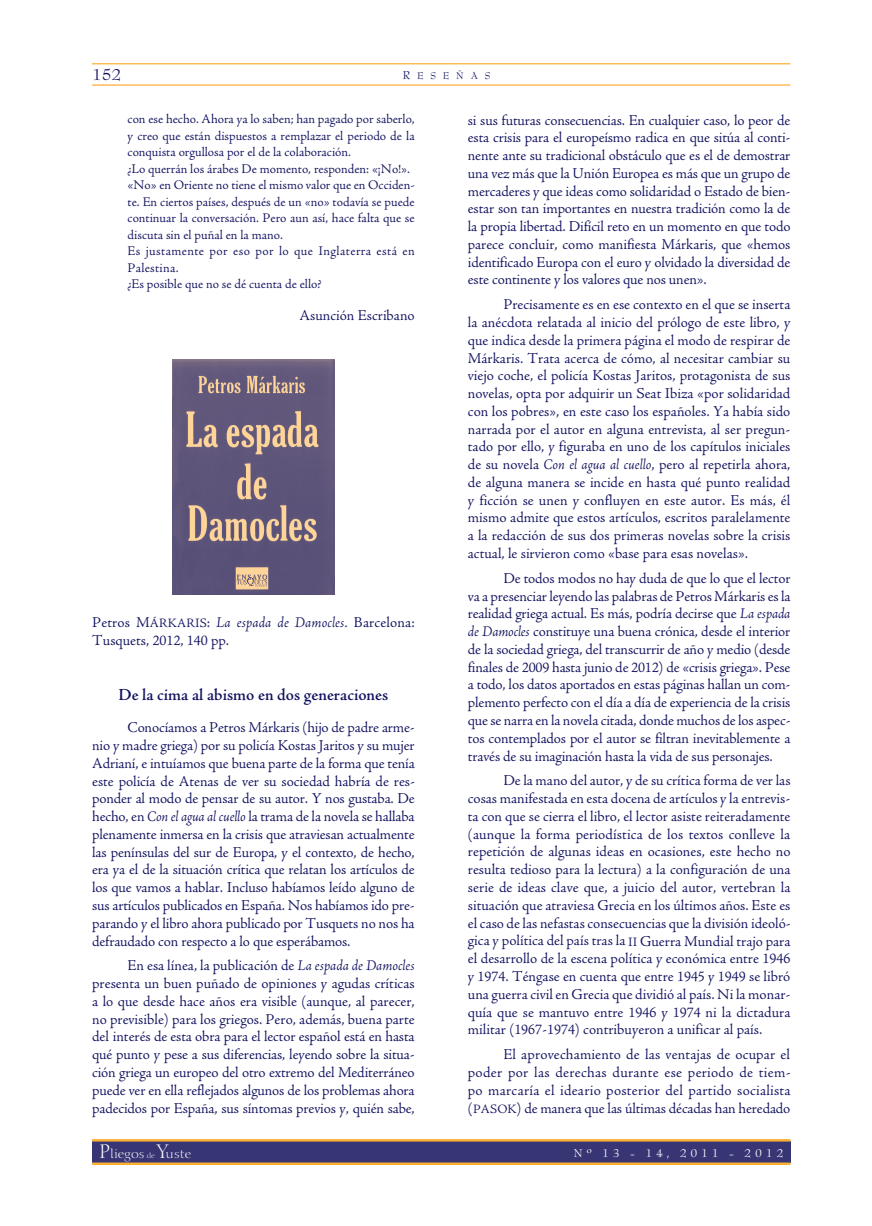
<style>
.page{position:relative;width:872px;height:1226px;background:#fff}
.page>*{position:absolute;margin:0;border:0;box-sizing:border-box;transform-origin:0 0}
.t1{font:600 17.5px "Adobe Jenson";color:#11125f}
.t2{font:17.5px "Bernhard Modern Roman SC850";color:#11125f}
.t3{font:15.62px/17.8px "Adobe Jenson";letter-spacing:-.01em;color:#11125f;text-align:justify}
.t4{font:13.75px/16.5px "Adobe Jenson";color:#11125f}
.t5{font:12.5px "Bernhard Modern";letter-spacing:.3em;color:#fff}
.t6{font:12.25px "Calligraphic 810 BT";color:#fff}
.t7{font:10.62px "Bernhard Modern Roman SC850";letter-spacing:.645em;color:#11125f}
.s1{font-size:12.5px}
.s2{font-family:"Adobe Jenson Regular SC850"}
.s3{font-family:"Adobe Jenson Regular SC850";font-size:13.25px}
.s4{font-style:italic}
.s5{font-size:19px}
.s6{font-size:7px}
</style>
<div class="page">
<hr style="left:92px;top:84px;width:698px;height:2px;background:#fbb034">
<div style="left:92px;top:1141px;width:698px;height:21px;background:#373574"></div>
<hr style="left:92px;top:63px;width:698px;height:1px;background:#fbb034">
<hr style="left:92px;top:1139px;width:698px;height:3px;background:#fbb034">
<hr style="left:92px;top:1163px;width:698px;height:2px;background:#fbb034">
<img style="left:172px;top:360px;width:163px;height:235px">
<p class="t2" style="left:92px;top:65px;width:175px">152 <span class="s1">R</span></p>
<p class="t7" style="left:417px;top:70px;width:75px">ESEÑAS</p>
<p class="t4" style="left:128px;top:111px;width:289px">con ese hecho. Ahora ya lo saben; han pagado por saberlo, y creo que están dispuestos a remplazar el periodo de la conquista orgullosa por el de la colaboración.<br>¿Lo querrán los árabes De momento, responden: «¡No!». «No» en Oriente no tiene el mismo valor que en Occiden&shy;te. En ciertos países, después de un «no» todavía se puede continuar la conversación. Pero aun así, hace falta que se discuta sin el puñal en la mano.<br>Es justamente por eso por lo que Inglaterra está en Palestina.<br>¿Es posible que no se dé cuenta de ello?</p>
<p class="t3" style="left:299px;top:307px;width:117px">Asunción Escribano</p>
<p class="t3" style="left:92px;top:614px;width:324px">Petros <span class="s2">M</span><span class="s3">ÁRKARIS</span>: <span class="s4">La espada de Damocles.</span> Barcelona:<br>Tusquets, 2012, 140 pp.</p>
<p class="t1" style="left:118px;top:686px;width:271px">De la cima al abismo en dos generaciones</p>
<p class="t3" style="left:92px;top:719px;width:324px;text-indent:35px">Conocíamos a Petros Márkaris (hijo de padre arme&shy;nio y madre griega) por su policía Kostas Jaritos y su mujer Adrianí, e intuíamos que buena parte de la forma que tenía este policía de Atenas de ver su sociedad habría de res&shy;ponder al modo de pensar de su autor. Y nos gustaba. De hecho, en <span class="s4">Con el agua al cuello</span> la trama de la novela se hallaba plenamente inmersa en la crisis que atraviesan actualmente las penínsulas del sur de Europa, y el contexto, de hecho, era ya el de la situación crítica que relatan los artículos de los que vamos a hablar. Incluso habíamos leído alguno de sus artículos publicados en España. Nos habíamos ido pre&shy;parando y el libro ahora publicado por Tusquets no nos ha defraudado con respecto a lo que esperábamos.</p>
<p class="t3" style="left:92px;top:957px;width:324px;text-indent:35px">En esa línea, la publicación de <span class="s4">La espada de Damocles </span>presenta un buen puñado de opiniones y agudas críticas a lo que desde hace años era visible (aunque, al parecer, no previsible) para los griegos. Pero, además, buena parte del interés de esta obra para el lector español está en hasta qué punto y pese a sus diferencias, leyendo sobre la situa&shy;ción griega un europeo del otro extremo del Mediterráneo puede ver en ella reflejados algunos de los problemas ahora padecidos por España, sus síntomas previos y, quién sabe,</p>
<p class="t3" style="left:468px;top:111px;width:324px">si sus futuras consecuencias. En cualquier caso, lo peor de esta crisis para el europeísmo radica en que sitúa al conti&shy;nente ante su tradicional obstáculo que es el de demostrar una vez más que la Unión Europea es más que un grupo de mercaderes y que ideas como solidaridad o Estado de bien&shy;estar son tan importantes en nuestra tradición como la de la propia libertad. Difícil reto en un momento en que todo parece concluir, como manifiesta Márkaris, que «hemos identificado Europa con el euro y olvidado la diversidad de este continente y los valores que nos unen».</p>
<p class="t3" style="left:468px;top:296px;width:324px;text-indent:35px">Precisamente es en ese contexto en el que se inserta la anécdota relatada al inicio del prólogo de este libro, y que indica desde la primera página el modo de respirar de Márkaris. Trata acerca de cómo, al necesitar cambiar su viejo coche, el policía Kostas Jaritos, protagonista de sus novelas, opta por adquirir un Seat Ibiza «por solidaridad con los pobres», en este caso los españoles. Ya había sido narrada por el autor en alguna entrevista, al ser pregun&shy;tado por ello, y figuraba en uno de los capítulos iniciales de su novela <span class="s4">Con el agua al cuello</span>, pero al repetirla ahora, de alguna manera se incide en hasta qué punto realidad y ficción se unen y confluyen en este autor. Es más, él mismo admite que estos artículos, escritos paralelamente a la redacción de sus dos primeras novelas sobre la crisis actual, le sirvieron como «base para esas novelas».</p>
<p class="t3" style="left:468px;top:570px;width:324px;text-indent:35px">De todos modos no hay duda de que lo que el lector va a presenciar leyendo las palabras de Petros Márkaris es la realidad griega actual. Es más, podría decirse que <span class="s4">La espada de Damocles</span> constituye una buena crónica, desde el interior de la sociedad griega, del transcurrir de año y medio (desde finales de 2009 hasta junio de 2012) de «crisis griega». Pese a todo, los datos aportados en estas páginas hallan un com&shy;plemento perfecto con el día a día de experiencia de la crisis que se narra en la novela citada, donde muchos de los aspec&shy;tos contemplados por el autor se filtran inevitablemente a través de su imaginación hasta la vida de sus personajes.</p>
<p class="t3" style="left:468px;top:772px;width:324px;text-indent:35px">De la mano del autor, y de su crítica forma de ver las cosas manifestada en esta docena de artículos y la entrevis&shy;ta con que se cierra el libro, el lector asiste reiteradamente (aunque la forma periodística de los textos conlleve la repetición de algunas ideas en ocasiones, este hecho no resulta tedioso para la lectura) a la configuración de una serie de ideas clave que, a juicio del autor, vertebran la situación que atraviesa Grecia en los últimos años. Este es el caso de las nefastas consecuencias que la división ideoló&shy;gica y política del país tras la <span class="s3">II</span> Guerra Mundial trajo para el desarrollo de la escena política y económica entre 1946 y 1974. Téngase en cuenta que entre 1945 y 1949 se libró una guerra civil en Grecia que dividió al país. Ni la monar&shy;quía que se mantuvo entre 1946 y 1974 ni la dictadura militar (1967-1974) contribuyeron a unificar al país.</p>
<p class="t3" style="left:468px;top:1046px;width:324px;text-indent:35px">El aprovechamiento de las ventajas de ocupar el poder por las derechas durante ese periodo de tiem&shy;po marcaría el ideario posterior del partido socialista (<span class="s3">PASOK</span>) de manera que las últimas décadas han heredado</p>
<p class="t6" style="left:99px;top:1147px;width:94px"><span class="s5">P</span>liegos <span class="s6">de</span> <span class="s5">Y</span>uste</p>
<p class="t5" style="left:574px;top:1147px;width:211px">Nº 13 - 14, 2011 - 2012</p>
</div>
